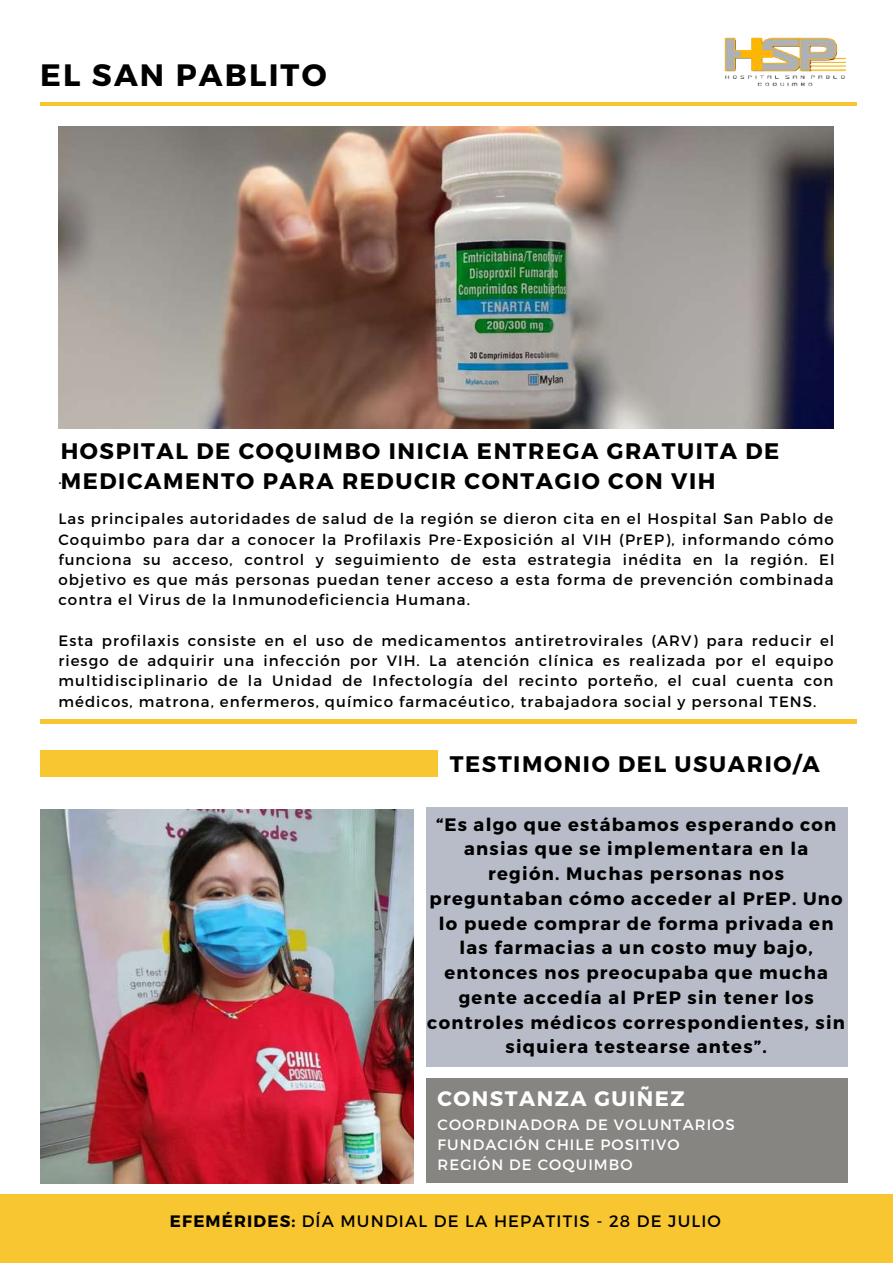
<style>
.page{position:relative;width:893px;height:1264px;background:#fff}
.page>*{position:absolute;margin:0;border:0;box-sizing:border-box;transform-origin:0 0}
.t1{font:700 30.9px "Montserrat";letter-spacing:.07em;color:#000}
.t2{font:700 22.5px/30.3px "Montserrat";letter-spacing:.07em;color:#000}
.t3{font:700 21px "Montserrat";letter-spacing:.07em;color:#fff}
.t4{font:700 18px/24.8px "Montserrat";letter-spacing:.07em;color:#000;text-align:center}
.t5{font:16.5px "Montserrat";letter-spacing:.07em;color:#000}
.t6{font:15px/20.2px "Montserrat";letter-spacing:.07em;color:#000;text-align:justify}
.t7{font:15px/20.2px "Montserrat";letter-spacing:.07em;color:#fff}
.s1{font-weight:700}
</style>
<div class="page">
<div style="left:0;top:1194px;width:892px;height:68px;background:#f8c631"></div>
<hr style="left:40px;top:102px;width:816px;height:3px;background:#f8c631">
<img style="left:58px;top:126px;width:775px;height:303px">
<img style="left:724px;top:37px;width:123px;height:49px">
<div style="left:40px;top:750px;width:397px;height:26px;background:#f8c631"></div>
<hr style="left:40px;top:720px;width:816px;height:3px;background:#f8c631">
<div style="left:426px;top:807px;width:421px;height:259px;background:#b7bcc8"></div>
<div style="left:426px;top:1078px;width:421px;height:104px;background:#868582"></div>
<img style="left:40px;top:809px;width:373px;height:374px">
<h1 class="t1" style="left:40px;top:55px;width:288px">EL SAN PABLITO</h1>
<h2 class="t2" style="left:61px;top:434px;width:720px">HOSPITAL DE COQUIMBO INICIA ENTREGA GRATUITA DE<br>MEDICAMENTO PARA REDUCIR CONTAGIO CON VIH</h2>
<p class="t6" style="left:58px;top:467px;width:5px">.</p>
<p class="t6" style="left:58px;top:508px;width:777px">Las principales autoridades de salud de la región se dieron cita en el Hospital San Pablo de Coquimbo para dar a conocer la Profilaxis Pre-Exposición al VIH (PrEP), informando cómo funciona su acceso, control y seguimiento de esta estrategia inédita en la región. El objetivo es que más personas puedan tener acceso a esta forma de prevención combinada contra el Virus de la Inmunodeficiencia Humana.</p>
<p class="t6" style="left:58px;top:629px;width:777px">Esta profilaxis consiste en el uso de medicamentos antiretrovirales (ARV) para reducir el riesgo de adquirir una infección por VIH. La atención clínica es realizada por el equipo multidisciplinario de la Unidad de Infectología del recinto porteño, el cual cuenta con médicos, matrona, enfermeros, químico farmacéutico, trabajadora social y personal TENS.</p>
<h2 class="t2" style="left:450px;top:747px;width:371px">TESTIMONIO DEL USUARIO/A</h2>
<p class="t4" style="left:427px;top:811px;width:419px">“Es algo que estábamos esperando con ansias que se implementara en la región. Muchas personas nos preguntaban cómo acceder al PrEP. Uno lo puede comprar de forma privada en las farmacias a un costo muy bajo, entonces nos preocupaba que mucha gente accedía al PrEP sin tener los controles médicos correspondientes, sin siquiera testearse antes”.</p>
<h3 class="t3" style="left:437px;top:1085px;width:248px">CONSTANZA GUIÑEZ</h3>
<p class="t7" style="left:437px;top:1113px;width:299px">COORDINADORA DE VOLUNTARIOS<br>FUNDACIÓN CHILE POSITIVO<br>REGIÓN DE COQUIMBO</p>
<p class="t5" style="left:170px;top:1209px;width:552px"><span class="s1">EFEMÉRIDES:</span> DÍA MUNDIAL DE LA HEPATITIS - 28 DE JULIO</p>
</div>
